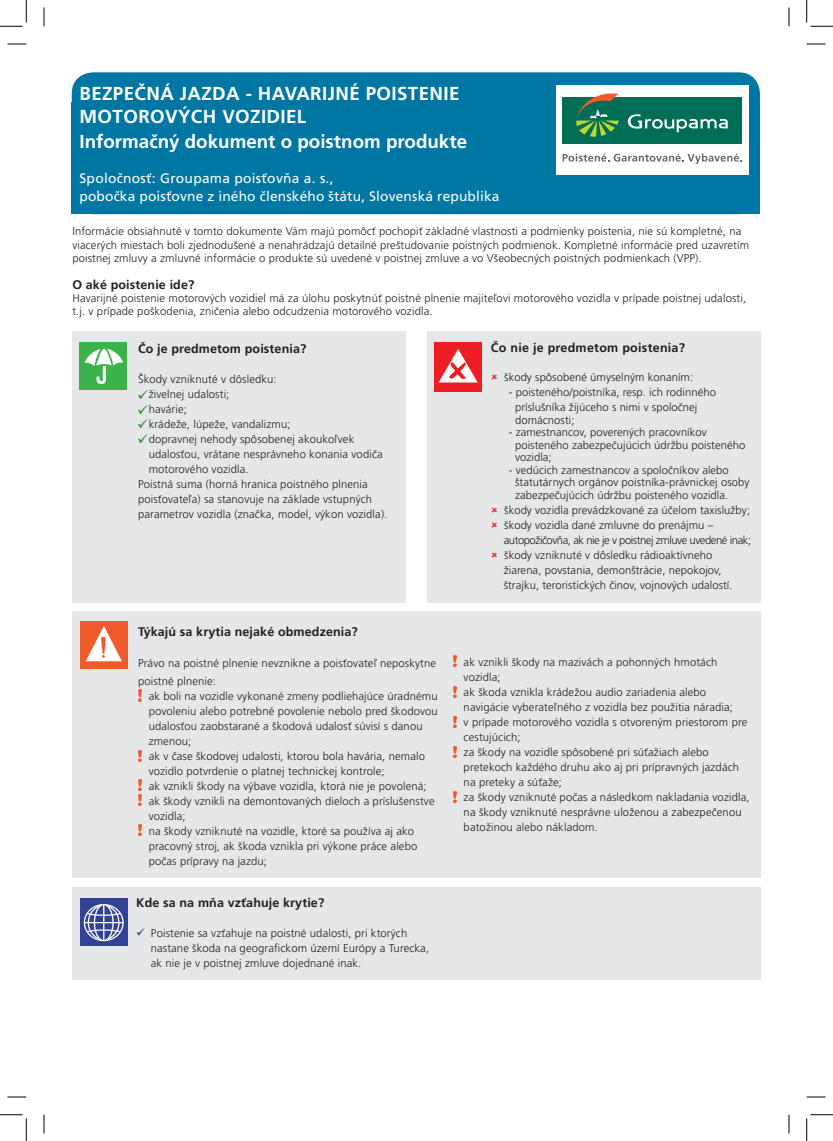
<style>
.page{position:relative;width:833px;height:1141px;background:#fff}
.page>*{position:absolute;margin:0;border:0;box-sizing:border-box;transform-origin:0 0}
.t1{font:700 18.75px/22.5px "Frutiger LT Pro";letter-spacing:.02em;color:#fff}
.t2{font:700 18.75px "Frutiger LT Pro";color:#fff}
.t3{font:14.12px/14.5px "Wingdings";color:#328832;text-align:justify}
.t4{font:13.75px/18.8px "Frutiger LT Pro";letter-spacing:.01em;color:#fff}
.t5{font:700 12.5px "Frutiger LT Pro";letter-spacing:.01em;color:#231f20}
.t6{font:300 11.25px/15px "Frutiger LT Pro";letter-spacing:.01em;color:#231f20}
</style>
<div class="page">
<div style="left:427px;top:331px;width:333px;height:272px;background:#e6e7e9"></div>
<div style="left:72px;top:331px;width:333px;height:272px;background:#e6e7e9"></div>
<div style="left:72px;top:72px;width:687px;height:142px;background:#0076a3;border-radius:21px"></div>
<div style="left:80px;top:342px;width:47px;height:47px;background:#3ab44a"></div>
<svg style="left:84px;top:349px;width:39px;height:35px"></svg>
<div style="left:434px;top:342px;width:47px;height:50px;background:#ee1d23"></div>
<svg style="left:439px;top:349px;width:38px;height:33px"></svg>
<div style="left:556px;top:85px;width:192px;height:90px;background:#fff"></div>
<div style="left:562px;top:98px;width:179px;height:46px;background:#006e57"></div>
<svg style="left:627px;top:114px;width:100px;height:18px"></svg>
<svg style="left:575px;top:93px;width:43px;height:44px"></svg>
<svg style="left:562px;top:153px;width:179px;height:11px"></svg>
<div style="left:72px;top:611px;width:688px;height:266px;background:#e6e7e9"></div>
<div style="left:80px;top:622px;width:47px;height:47px;background:#f15a2b"></div>
<svg style="left:86px;top:626px;width:36px;height:35px"></svg>
<svg style="left:138px;top:690px;width:3px;height:11px"></svg>
<svg style="left:138px;top:750px;width:3px;height:11px"></svg>
<svg style="left:453px;top:655px;width:3px;height:12px"></svg>
<svg style="left:453px;top:746px;width:3px;height:11px"></svg>
<svg style="left:453px;top:686px;width:3px;height:11px"></svg>
<svg style="left:453px;top:716px;width:3px;height:11px"></svg>
<div style="left:72px;top:886px;width:688px;height:93px;background:#e6e7e9"></div>
<div style="left:80px;top:898px;width:47px;height:47px;background:#2f4295"></div>
<svg style="left:83px;top:904px;width:41px;height:37px"></svg>
<svg style="left:138px;top:779px;width:3px;height:26px"></svg>
<svg style="left:138px;top:824px;width:3px;height:11px"></svg>
<svg style="left:453px;top:791px;width:3px;height:11px"></svg>
<svg style="left:8px;top:43px;width:18px;height:2px"></svg>
<svg style="left:806px;top:43px;width:19px;height:2px"></svg>
<svg style="left:8px;top:1096px;width:18px;height:1px"></svg>
<svg style="left:806px;top:1096px;width:19px;height:1px"></svg>
<svg style="left:43px;top:8px;width:2px;height:18px"></svg>
<svg style="left:43px;top:1114px;width:2px;height:19px"></svg>
<svg style="left:788px;top:8px;width:1px;height:18px"></svg>
<svg style="left:788px;top:1114px;width:1px;height:19px"></svg>
<svg style="left:0;top:0;width:27px;height:27px"></svg>
<svg style="left:0;top:1114px;width:27px;height:26px"></svg>
<svg style="left:806px;top:0;width:26px;height:27px"></svg>
<svg style="left:806px;top:1114px;width:26px;height:26px"></svg>
<h1 class="t1" style="left:79px;top:82px;width:381px">BEZPEČNÁ JAZDA - HAVARIJNÉ POISTENIE<br>MOTOROVÝCH VOZIDIEL</h1>
<h1 class="t2" style="left:79px;top:130px;width:389px">Informačný dokument o poistnom produkte</h1>
<p class="t4" style="left:79px;top:168px;width:421px">Spoločnosť: Groupama poisťovňa a. s.,<br>pobočka poisťovne z iného členského štátu, Slovenská republika</p>
<p class="t6" style="left:72px;top:225px;width:677px;line-height:13.1px">Informácie obsiahnuté v tomto dokumente Vám majú pomôcť pochopiť základné vlastnosti a podmienky poistenia, nie sú kompletné, na viacerých miestach boli zjednodušené a nenahrádzajú detailné preštudovanie poistných podmienok. Kompletné informácie pred uzavretím poistnej zmluvy a zmluvné informácie o produkte sú uvedené v poistnej zmluve a vo Všeobecných poistných podmienkach (VPP).</p>
<p class="t5" style="left:72px;top:277px;width:123px">O aké poistenie ide?</p>
<p class="t6" style="left:72px;top:291px;width:674px;line-height:13.1px">Havarijné poistenie motorových vozidiel má za úlohu poskytnúť poistné plnenie majiteľovi motorového vozidla v prípade poistnej udalosti, t.j. v prípade poškodenia, zničenia alebo odcudzenia motorového vozidla.</p>
<p class="t5" style="left:138px;top:341px;width:170px">Čo je predmetom poistenia?</p>
<p class="t6" style="left:138px;top:372px;width:140px">Škody vzniknuté v dôsledku:</p>
<p class="t6" style="left:148px;top:387px;width:82px">živelnej udalosti;</p>
<p class="t6" style="left:148px;top:402px;width:40px">havárie;</p>
<p class="t6" style="left:148px;top:417px;width:143px">krádeže, lúpeže, vandalizmu;</p>
<p class="t6" style="left:148px;top:432px;width:207px">dopravnej nehody spôsobenej akoukoľvek</p>
<p class="t6" style="left:148px;top:447px;width:235px">udalosťou, vrátane nesprávneho konania vodiča</p>
<p class="t6" style="left:148px;top:462px;width:101px">motorového vozidla.</p>
<p class="t6" style="left:138px;top:477px;width:231px">Poistná suma (horná hranica poistného plnenia</p>
<p class="t6" style="left:138px;top:492px;width:235px">poisťovateľa) sa stanovuje na základe vstupných</p>
<p class="t6" style="left:138px;top:507px;width:251px">parametrov vozidla (značka, model, výkon vozidla).</p>
<p class="t5" style="left:490px;top:341px;width:195px">Čo nie je predmetom poistenia?</p>
<p class="t6" style="left:504px;top:369px;width:190px">škody spôsobené úmyselným konaním:</p>
<p class="t6" style="left:515px;top:384px;width:202px;text-indent:-6px">- poisteného/poistníka, resp. ich rodinného príslušníka žijúceho s nimi v spoločnej</p>
<p class="t6" style="left:515px;top:412px;width:61px">domácnosti;</p>
<p class="t6" style="left:515px;top:426px;width:231px;line-height:12.5px;text-indent:-6px">- zamestnancov, poverených pracovníkov poisteného zabezpečujúcich údržbu poisteného vozidla;</p>
<p class="t6" style="left:515px;top:463px;width:236px;line-height:12.5px;text-indent:-6px">- vedúcich zamestnancov a spoločníkov alebo štatutárnych orgánov poistníka-právnickej osoby zabezpečujúcich údržbu poisteného vozidla.</p>
<p class="t6" style="left:503px;top:502px;width:249px">škody vozidla prevádzkované za účelom taxislužby; škody vozidla dané zmluvne do prenájmu – autopožičovňa, ak nie je v poistnej zmluve uvedené inak; škody vzniknuté v dôsledku rádioaktívneho žiarena, povstania, demonštrácie, nepokojov, štrajku, teroristických činov, vojnových udalostí.</p>
<p class="t3" style="left:137px;top:403px;width:11px">✓ ✓ ✓</p>
<p class="t5" style="left:138px;top:624px;width:221px">Týkajú sa krytia nejaké obmedzenia?</p>
<p class="t6" style="left:138px;top:654px;width:299px;line-height:17.5px">Právo na poistné plnenie nevznikne a poisťovateľ neposkytne poistné plnenie:</p>
<p class="t6" style="left:148px;top:688px;width:290px">ak boli na vozidle vykonané zmeny podliehajúce úradnému povoleniu alebo potrebné povolenie nebolo pred škodovou udalosťou zaobstarané a škodová udalosť súvisí s danou zmenou;<br>ak v čase škodovej udalosti, ktorou bola havária, nemalo vozidlo potvrdenie o platnej technickej kontrole;<br>ak vznikli škody na výbave vozidla, ktorá nie je povolená; ak škody vznikli na demontovaných dieloch a príslušenstve vozidla;<br>na škody vzniknuté na vozidle, ktoré sa používa aj ako pracovný stroj, ak škoda vznikla pri výkone práce alebo počas prípravy na jazdu;</p>
<p class="t5" style="left:136px;top:895px;width:189px">Kde sa na mňa vzťahuje krytie?</p>
<p class="t6" style="left:151px;top:925px;width:280px">Poistenie sa vzťahuje na poistné udalosti, pri ktorých nastane škoda na geografickom území Európy a Turecka, ak nie je v poistnej zmluve dojednané inak.</p>
<p class="t6" style="left:463px;top:655px;width:287px">ak vznikli škody na mazivách a pohonných hmotách vozidla;<br>ak škoda vznikla krádežou audio zariadenia alebo navigácie vyberateľného z vozidla bez použitia náradia;<br>v prípade motorového vozidla s otvoreným priestorom pre cestujúcich;<br>za škody na vozidle spôsobené pri súťažiach alebo pretekoch každého druhu ako aj pri prípravných jazdách na preteky a súťaže;<br>za škody vzniknuté počas a následkom nakladania vozidla, na škody vzniknuté nesprávne uloženou a zabezpečenou batožinou alebo nákladom.</p>
</div>
